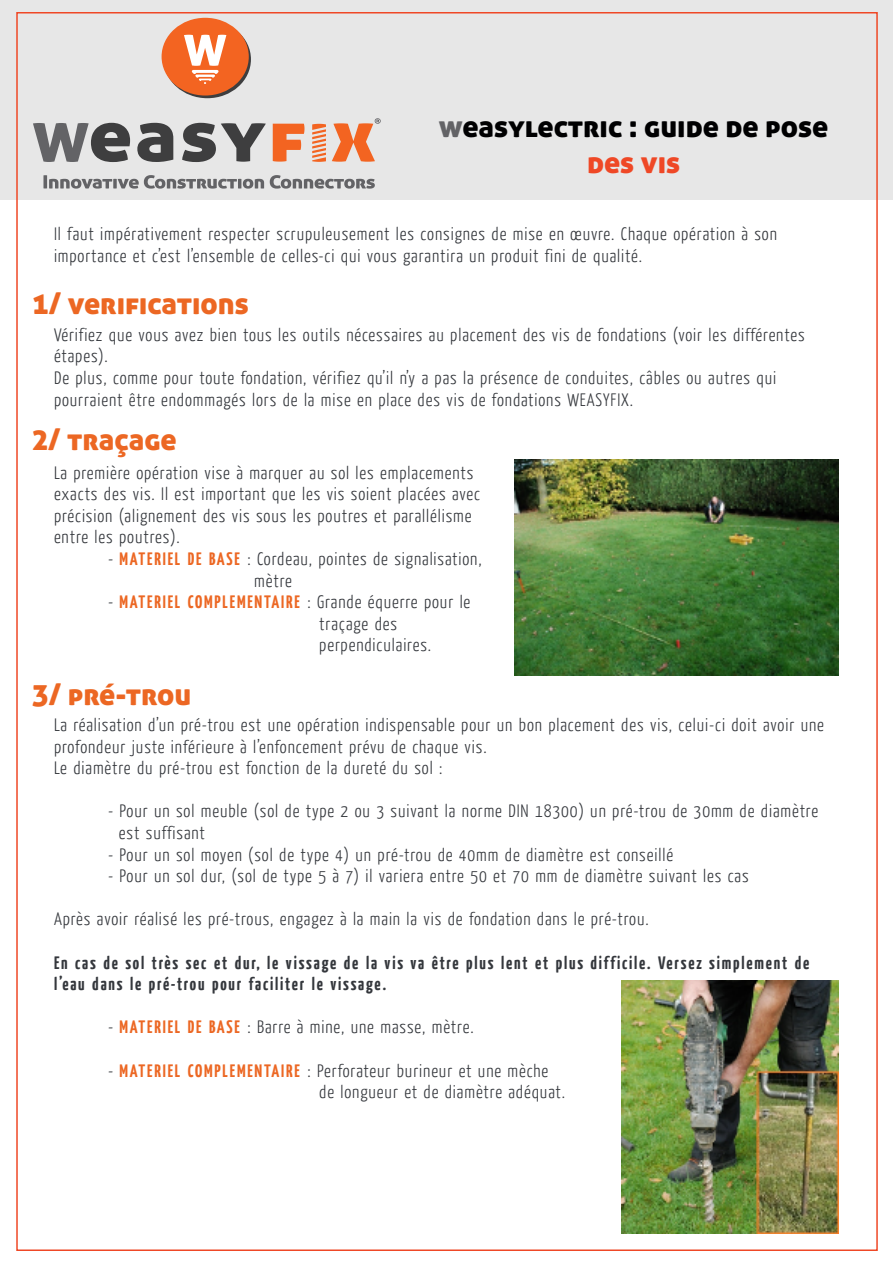
<style>
.page{position:relative;width:893px;height:1263px;background:#fff}
.page>*{position:absolute;margin:0;border:0;box-sizing:border-box;transform-origin:0 0}
.t1{font:30px "Aller Display";color:#ec6723}
.t2{font:30px/36px "Aller Display";color:#000001;text-align:center}
.t3{font:300 18px/21.6px "Yanone Kaffeesatz";letter-spacing:.05em;color:#34373c}
.t4{font:700 18px/21.6px "Yanone Kaffeesatz";letter-spacing:.1em;color:#34373c}
.t5{font:700 18px "Yanone Kaffeesatz";letter-spacing:.1em;color:#ec6723}
.s1{color:#636366}
.s2{color:#ef4826}
.s3{font-weight:700;color:#ec6723}
.s4{font-weight:300;color:#34373c}
</style>
<div class="page">
<div style="left:0;top:0;width:893px;height:200px;background:#e7e7e7"></div>
<svg style="left:164px;top:20px;width:87px;height:78px"></svg>
<div style="left:162px;top:18px;width:87px;height:78px;background:#f36421;border-radius:50%"></div>
<svg style="left:33px;top:123px;width:97px;height:39px"></svg>
<svg style="left:137px;top:123px;width:36px;height:39px"></svg>
<svg style="left:182px;top:123px;width:84px;height:39px"></svg>
<svg style="left:273px;top:124px;width:31px;height:38px"></svg>
<svg style="left:312px;top:124px;width:14px;height:38px"></svg>
<svg style="left:184px;top:35px;width:42px;height:49px"></svg>
<svg style="left:43px;top:175px;width:221px;height:14px"></svg>
<svg style="left:270px;top:175px;width:105px;height:14px"></svg>
<svg style="left:332px;top:118px;width:49px;height:44px"></svg>
<img style="left:515px;top:459px;width:324px;height:216px">
<img style="left:621px;top:980px;width:218px;height:253px">
<p class="t2" style="left:439px;top:108px;width:391px"><span class="s1">w</span>easylectric : guide de pose <span class="s2">des vis</span></p>
<p class="t3" style="left:54px;top:223px;width:724px">Il faut impérativement respecter scrupuleusement les consignes de mise en œuvre. Chaque opération à son importance et c’est l’ensemble de celles-ci qui vous garantira un produit fini de qualité.</p>
<p class="t1" style="left:33px;top:284px;width:218px">1/ verifications</p>
<p class="t3" style="left:54px;top:323px;width:752px">Vérifiez que vous avez bien tous les outils nécessaires au placement des vis de fondations (voir les différentes étapes).</p>
<p class="t3" style="left:54px;top:366px;width:724px">De plus, comme pour toute fondation, vérifiez qu’il n’y a pas la présence de conduites, câbles ou autres qui pourraient être endommagés lors de la mise en place des vis de fondations WEASYFIX.</p>
<p class="t1" style="left:32px;top:420px;width:146px">2/ traçage</p>
<p class="t3" style="left:54px;top:461px;width:427px">La première opération vise à marquer au sol les emplacements exacts des vis. Il est important que les vis soient placées avec précision (alignement des vis sous les poutres et parallélisme entre les poutres).</p>
<p class="t3" style="left:108px;top:547px;width:375px">- <span class="s3">MATERIEL DE BASE</span> : Cordeau, pointes de signalisation,</p>
<p class="t3" style="left:254px;top:569px;width:39px">mètre</p>
<p class="t5" style="left:108px;top:590px;width:364px"><span class="s4">-</span> MATERIEL COMPLEMENTAIRE <span class="s4">: Grande équerre pour le</span></p>
<p class="t3" style="left:319px;top:612px;width:79px">traçage des</p>
<p class="t3" style="left:319px;top:634px;width:113px">perpendiculaires.</p>
<p class="t1" style="left:33px;top:675px;width:160px">3/ pré-trou</p>
<p class="t3" style="left:54px;top:713px;width:771px">La réalisation d’un pré-trou est une opération indispensable pour un bon placement des vis, celui-ci doit avoir une profondeur juste inférieure à l’enfoncement prévu de chaque vis.</p>
<p class="t3" style="left:54px;top:757px;width:390px">Le diamètre du pré-trou est fonction de la dureté du sol :</p>
<p class="t3" style="left:108px;top:800px;width:712px">- Pour un sol meuble (sol de type 2 ou 3 suivant la norme DIN 18300) un pré-trou de 30mm de diamètre</p>
<p class="t3" style="left:119px;top:821px;width:88px">est suffisant</p>
<p class="t3" style="left:108px;top:843px;width:567px">- Pour un sol moyen (sol de type 4) un pré-trou de 40mm de diamètre est conseillé</p>
<p class="t3" style="left:108px;top:865px;width:642px">- Pour un sol dur, (sol de type 5 à 7) il variera entre 50 et 70 mm de diamètre suivant les cas</p>
<p class="t3" style="left:54px;top:908px;width:596px">Après avoir réalisé les pré-trous, engagez à la main la vis de fondation dans le pré-trou.</p>
<p class="t4" style="left:54px;top:951px;width:757px">En cas de sol très sec et dur, le vissage de la vis va être plus lent et plus difficile. Versez simplement de l’eau dans le pré-trou pour faciliter le vissage.</p>
<p class="t3" style="left:108px;top:1016px;width:367px">- <span class="s3">MATERIEL DE BASE</span> : Barre à mine, une masse, mètre.</p>
<p class="t3" style="left:108px;top:1059px;width:442px">- <span class="s3">MATERIEL COMPLEMENTAIRE</span> : Perforateur burineur et une mèche</p>
<p class="t3" style="left:319px;top:1081px;width:247px">de longueur et de diamètre adéquat.</p>
</div>
